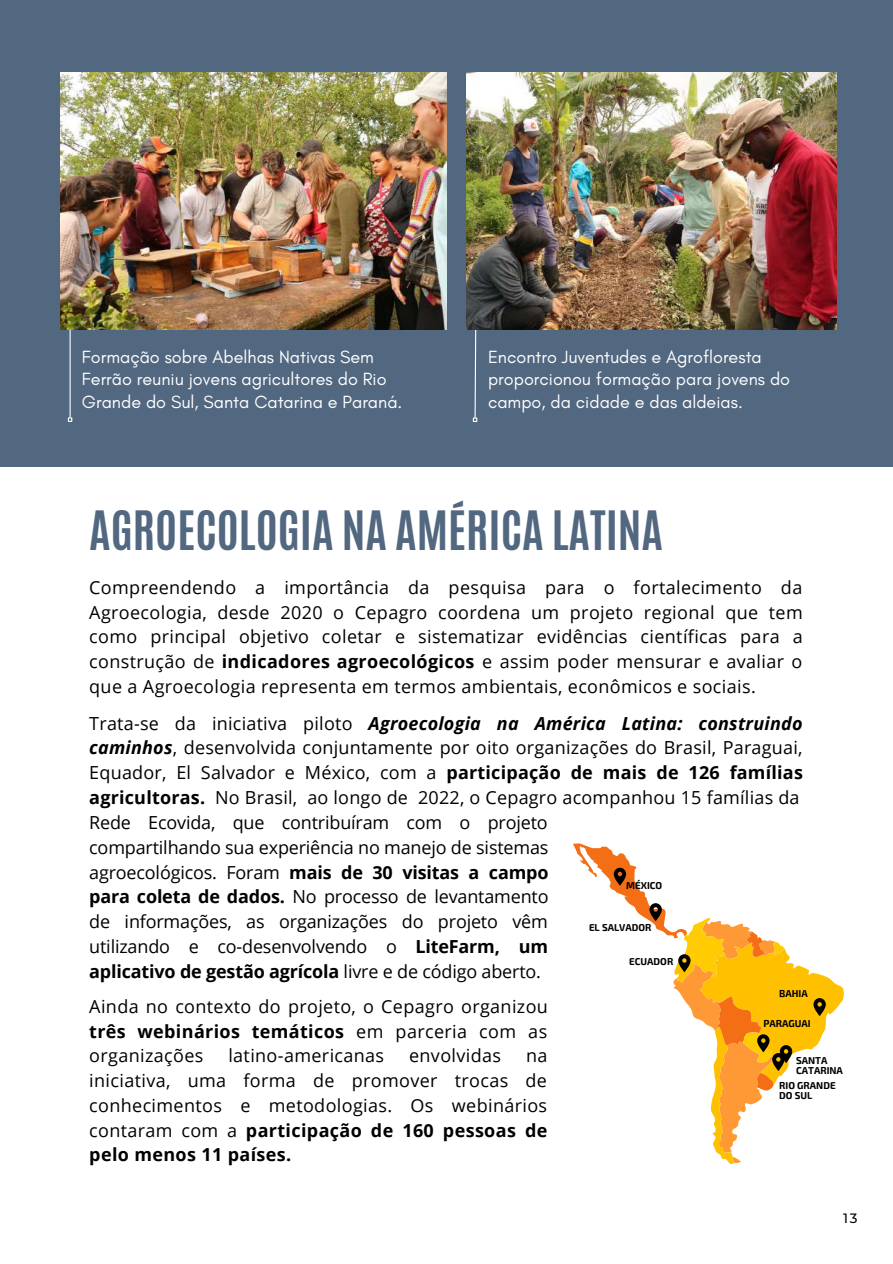
<style>
.page{position:relative;width:893px;height:1264px;background:#fff}
.page>*{position:absolute;margin:0;border:0;box-sizing:border-box;transform-origin:0 0}
.t1{font:700 45.3px "Antonio";color:#526780}
.t2{font:18px/24.8px "Open Sans";letter-spacing:.02em;color:#000;text-align:justify}
.t3{font:18px/22.5px "Glacial Indifference";color:#fff}
.t4{font:500 13.5px "Montserrat";color:#000}
.t5{font:700 9.75px/9.8px "Exo 2";color:#000}
.s1{font-weight:700}
.s2{font-weight:700;font-style:italic}
</style>
<div class="page">
<div style="left:0;top:0;width:892px;height:1262px;background:#526780"></div>
<svg style="left:473px;top:330px;width:4px;height:92px"></svg>
<img style="left:466px;top:72px;width:370px;height:258px">
<hr style="left:70px;top:298px;width:1px;height:119px;background:#fff">
<svg style="left:68px;top:417px;width:4px;height:5px"></svg>
<img style="left:61px;top:72px;width:385px;height:258px">
<div style="left:0;top:467px;width:892px;height:795px;background:#fff"></div>
<svg style="left:573px;top:843px;width:270px;height:321px"></svg>
<p class="t3" style="left:82px;top:345px;width:322px">Formação sobre Abelhas Nativas Sem<br>Ferrão reuniu jovens agricultores do Rio<br>Grande do Sul, Santa Catarina e Paraná.</p>
<p class="t3" style="left:488px;top:345px;width:304px">Encontro Juventudes e Agrofloresta proporcionou formação para jovens do campo, da cidade e das aldeias.</p>
<h1 class="t1" style="left:89px;top:498px;width:575px">AGROECOLOGIA NA AMÉRICA LATINA</h1>
<p class="t2" style="left:89px;top:574px;width:715px">Compreendendo a importância da pesquisa para o fortalecimento da Agroecologia, desde 2020 o Cepagro coordena um projeto regional que tem como principal objetivo coletar e sistematizar evidências científicas para a construção de <span class="s1">indicadores agroecológicos</span> e assim poder mensurar e avaliar o que a Agroecologia representa em termos ambientais, econômicos e sociais.</p>
<p class="t2" style="left:89px;top:710px;width:715px">Trata-se da iniciativa piloto <span class="s2">Agroecologia na América Latina: construindo caminhos</span>, desenvolvida conjuntamente por oito organizações do Brasil, Paraguai, Equador, El Salvador e México, com a <span class="s1">participação de mais de 126 famílias agricultoras.</span> No Brasil, ao longo de 2022, o Cepagro acompanhou 15 famílias da</p>
<p class="t2" style="left:89px;top:809px;width:461px">Rede Ecovida, que contribuíram com o projeto compartilhando sua experiência no manejo de sistemas agroecológicos. Foram <span class="s1">mais de 30 visitas a campo para coleta de dados.</span> No processo de levantamento de informações, as organizações do projeto vêm utilizando e co-desenvolvendo o <span class="s1">LiteFarm, um aplicativo de gestão agrícola</span> livre e de código aberto.</p>
<p class="t2" style="left:89px;top:993px;width:460px">Ainda no contexto do projeto, o Cepagro organizou <span class="s1">três webinários temáticos</span> em parceria com as organizações</p>
<p class="t2" style="left:228px;top:1042px;width:157px">latino-americanas</p>
<p class="t2" style="left:409px;top:1042px;width:93px">envolvidas</p>
<p class="t2" style="left:89px;top:1042px;width:459px;text-indent:436px">na iniciativa, uma forma de promover trocas de conhecimentos e metodologias. Os webinários contaram com a <span class="s1">participação de 160 pessoas de pelo menos 11 países.</span></p>
<p class="t5" style="left:626px;top:879px;width:38px">MÉXICO</p>
<p class="t5" style="left:589px;top:922px;width:64px">EL SALVADOR</p>
<p class="t5" style="left:629px;top:956px;width:46px">ECUADOR</p>
<p class="t5" style="left:779px;top:988px;width:30px">BAHIA</p>
<p class="t5" style="left:763px;top:1018px;width:49px">PARAGUAI</p>
<p class="t5" style="left:796px;top:1055px;width:48px">SANTA<br>CATARINA</p>
<p class="t5" style="left:779px;top:1080px;width:58px">RIO GRANDE<br>DO SUL</p>
<p class="t4" style="left:843px;top:1209px;width:16px">13</p>
</div>
